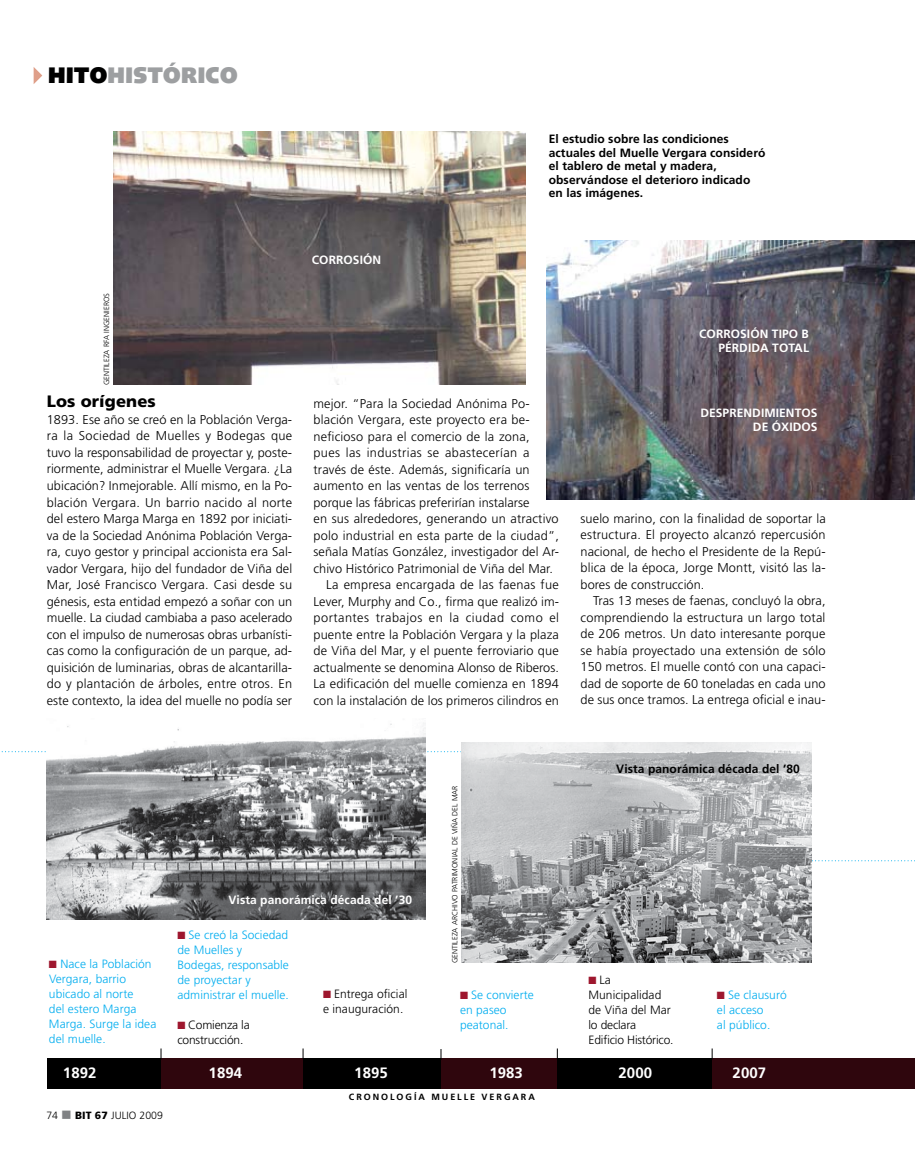
<style>
.page{position:relative;width:915px;height:1170px;background:#fff}
.page>*{position:absolute;margin:0;border:0;box-sizing:border-box;transform-origin:0 0}
.t1{font:900 22.5px "Syntax";letter-spacing:.02em;color:#9d9fa1}
.t2{font:900 16.5px "Frutiger";letter-spacing:.005em;color:#000}
.t3{font:700 15px "Frutiger";letter-spacing:.005em;color:#fff}
.t4{font:300 12.75px/16.5px "Frutiger";letter-spacing:.01em;color:#000;text-align:justify}
.t5{font:300 12.75px "Frutiger";letter-spacing:.04em;color:#000}
.t6{font:300 12.75px "Frutiger";letter-spacing:.03em;color:#000}
.t7{font:300 12px/15px "Frutiger";letter-spacing:.005em;color:#00adef}
.t8{font:700 12px/13.5px "Frutiger";letter-spacing:.005em;color:#000}
.t9{font:300 12px/15px "Frutiger";letter-spacing:.005em;color:#000}
.t10{font:700 12px/13.5px "Frutiger";letter-spacing:.005em;color:#fff;text-align:right}
.t11{font:300 10.5px "Frutiger";letter-spacing:.005em;color:#000}
.t12{font:700 9px "Frutiger";letter-spacing:.215em;color:#000}
.t13{font:300 7.5px "Frutiger";letter-spacing:.005em;color:#000}
.s1{color:#000}
.s2{color:#9e172e}
.s3{color:#808284}
.s4{font-weight:900}
</style>
<div class="page">
<svg style="left:1px;top:751px;width:914px;height:110px"></svg>
<div style="left:47px;top:1057px;width:867px;height:31px;background:#000"></div>
<svg style="left:34px;top:67px;width:8px;height:17px"></svg>
<img style="left:461px;top:742px;width:350px;height:220px">
<img style="left:47px;top:723px;width:378px;height:196px">
<div style="left:161px;top:1057px;width:141px;height:31px;background:#2f060d"></div>
<div style="left:441px;top:1057px;width:116px;height:31px;background:#2f060d"></div>
<div style="left:712px;top:1057px;width:202px;height:31px;background:#2f060d"></div>
<img style="left:546px;top:241px;width:368px;height:258px">
<img style="left:113px;top:131px;width:412px;height:253px">
<h1 class="t1" style="left:48px;top:62px;width:191px"><span class="s1">HITO</span>HISTÓRICO</h1>
<p class="t8" style="left:548px;top:132px;width:218px">El estudio sobre las condiciones actuales del Muelle Vergara consideró el tablero de metal y madera, observándose el deterioro indicado en las imágenes.</p>
<p class="t13" style="left:102px;top:385px;width:94px;rotate:-90deg">Gentileza rfa ing enieros</p>
<p class="t2" style="left:47px;top:391px;width:110px">Los orígenes</p>
<p class="t4" style="left:47px;top:411px;width:247px">1893. Ese año se creó en la Población Verga&shy;ra la Sociedad de Muelles y Bodegas que tuvo la responsabilidad de proyectar y, poste&shy;riormente, administrar el Muelle Vergara. ¿La ubicación? Inmejorable. Allí mismo, en la Po&shy;blación Vergara. U n barrio nacido al norte del estero Marga Marga en 1892 por iniciati&shy;va de la Sociedad Anónima Población Verga&shy;ra, cuyo gestor y principal accionista era Sal&shy;vador Vergara, hijo del fundador de Viña del Mar, José Francisco Vergara. Casi desde su génesis, esta entidad empezó a soñar con un muelle. La ciudad cambiaba a paso acelerado con el impulso de numerosas obras urbanísti&shy;cas como la configuración de un parque, ad&shy;quisición de luminarias, obras de alcantarilla&shy;do y plantación de árboles, entre otros. En este contexto, la idea del muelle no podía ser</p>
<p class="t10" style="left:312px;top:253px;width:69px">corrosión</p>
<p class="t4" style="left:313px;top:395px;width:217px">mejor. “Para la Sociedad Anónima Po-</p>
<p class="t4" style="left:313px;top:411px;width:217px">blación Vergara, este proyecto era be-</p>
<p class="t4" style="left:313px;top:428px;width:217px">neficioso para el comercio de la zona,</p>
<p class="t6" style="left:313px;top:445px;width:217px">pues las industrias se abastecerían a</p>
<p class="t4" style="left:313px;top:461px;width:217px">través de éste. Además, significaría un</p>
<p class="t4" style="left:313px;top:477px;width:217px">aumento en las ventas de los terrenos</p>
<p class="t4" style="left:313px;top:494px;width:217px">porque las fábricas preferirían instalarse</p>
<p class="t4" style="left:313px;top:510px;width:247px">en sus alrededores, generando un atractivo</p>
<p class="t4" style="left:313px;top:527px;width:247px">polo industrial en esta parte de la ciudad”,</p>
<p class="t4" style="left:313px;top:543px;width:247px">señala Matías González, investigador del Ar-</p>
<p class="t4" style="left:313px;top:560px;width:241px">chivo H istórico Patrimonial de Viña del Mar.</p>
<p class="t4" style="left:326px;top:576px;width:234px">La empresa encargada de las faenas fue</p>
<p class="t4" style="left:313px;top:593px;width:247px">Lever, Murphy and Co., firma que realizó im-</p>
<p class="t5" style="left:313px;top:610px;width:247px">portantes trabajos en la ciudad como el</p>
<p class="t4" style="left:313px;top:626px;width:247px">puente entre la Población Vergara y la plaza</p>
<p class="t4" style="left:313px;top:642px;width:247px">de Viña del Mar, y el puente ferroviario que</p>
<p class="t4" style="left:313px;top:659px;width:247px">actualmente se denomina Alonso de Riberos.</p>
<p class="t4" style="left:313px;top:675px;width:247px">La edificación del muelle comienza en 1894</p>
<p class="t4" style="left:313px;top:692px;width:247px">con la instalación de los primeros cilindros en</p>
<p class="t10" style="left:699px;top:327px;width:111px">corrosión tipo B pérdida total</p>
<p class="t10" style="left:700px;top:406px;width:87px">despren dimient</p>
<p class="t10" style="left:752px;top:406px;width:66px">os<br>de óxidos</p>
<p class="t4" style="left:580px;top:510px;width:247px">suelo marino, con la finalidad de soportar la estructura. El proyecto alcanzó repercusión nacional, de hecho el Presidente de la Repú&shy;blica de la época, Jorge Montt, visitó las la&shy;bores de construcción.</p>
<p class="t4" style="left:580px;top:592px;width:246px;text-indent:13px">Tras 13 meses de faenas, concluyó la obra, comprendiendo la estructura un largo total de 206 metros. U n dato interesante porque se había proyectado una extensión de sólo 150 metros. El muelle contó con una capaci&shy;dad de soporte de 60 toneladas en cada uno de sus once tramos. La entrega oficial e inau-</p>
<p class="t8" style="left:616px;top:761px;width:185px">Vista panorámica década del ’80</p>
<p class="t7" style="left:49px;top:956px;width:109px"><span class="s2">■</span> Nace la Población<br>Vergara, barrio ubicado al norte<br>del estero Marga<br>Marga. Surge la idea del muelle.</p>
<p class="t13" style="left:450px;top:963px;width:179px;rotate:-90deg">Gentileza archivo patrim onial de viña del mar</p>
<p class="t10" style="left:228px;top:893px;width:185px">Vista panorámica década del ’30</p>
<p class="t7" style="left:177px;top:927px;width:113px"><span class="s2">■</span> Se creó la Sociedad de Muelles y<br>Bodegas, responsable de proyectar y administrar el muelle.</p>
<p class="t9" style="left:177px;top:1017px;width:74px"><span class="s2">■</span> Comienza la construcción.</p>
<p class="t9" style="left:323px;top:986px;width:86px"><span class="s2">■</span> Entrega oficial e inauguración.</p>
<p class="t7" style="left:460px;top:987px;width:75px"><span class="s2">■</span> Se convierte en paseo peatonal.</p>
<p class="t9" style="left:588px;top:972px;width:87px"><span class="s2">■</span> La<br>Municipalidad de Viña del Mar lo declara<br>Edificio H istórico.</p>
<p class="t7" style="left:716px;top:987px;width:71px"><span class="s2">■</span> Se clausuró el acceso<br>al público.</p>
<p class="t3" style="left:63px;top:1063px;width:35px">1892</p>
<p class="t3" style="left:208px;top:1063px;width:35px">1894</p>
<p class="t3" style="left:354px;top:1063px;width:35px">1895</p>
<p class="t3" style="left:489px;top:1063px;width:35px">1983</p>
<p class="t3" style="left:618px;top:1063px;width:35px">2000</p>
<p class="t3" style="left:732px;top:1063px;width:35px">2007</p>
<p class="t11" style="left:46px;top:1108px;width:118px">74 <span class="s3">■</span> <span class="s4">BIT 67</span> julio 2009</p>
<p class="t12" style="left:349px;top:1091px;width:91px">c ron ología mue</p>
<p class="t12" style="left:457px;top:1091px;width:79px">lle ve rgara</p>
</div>
